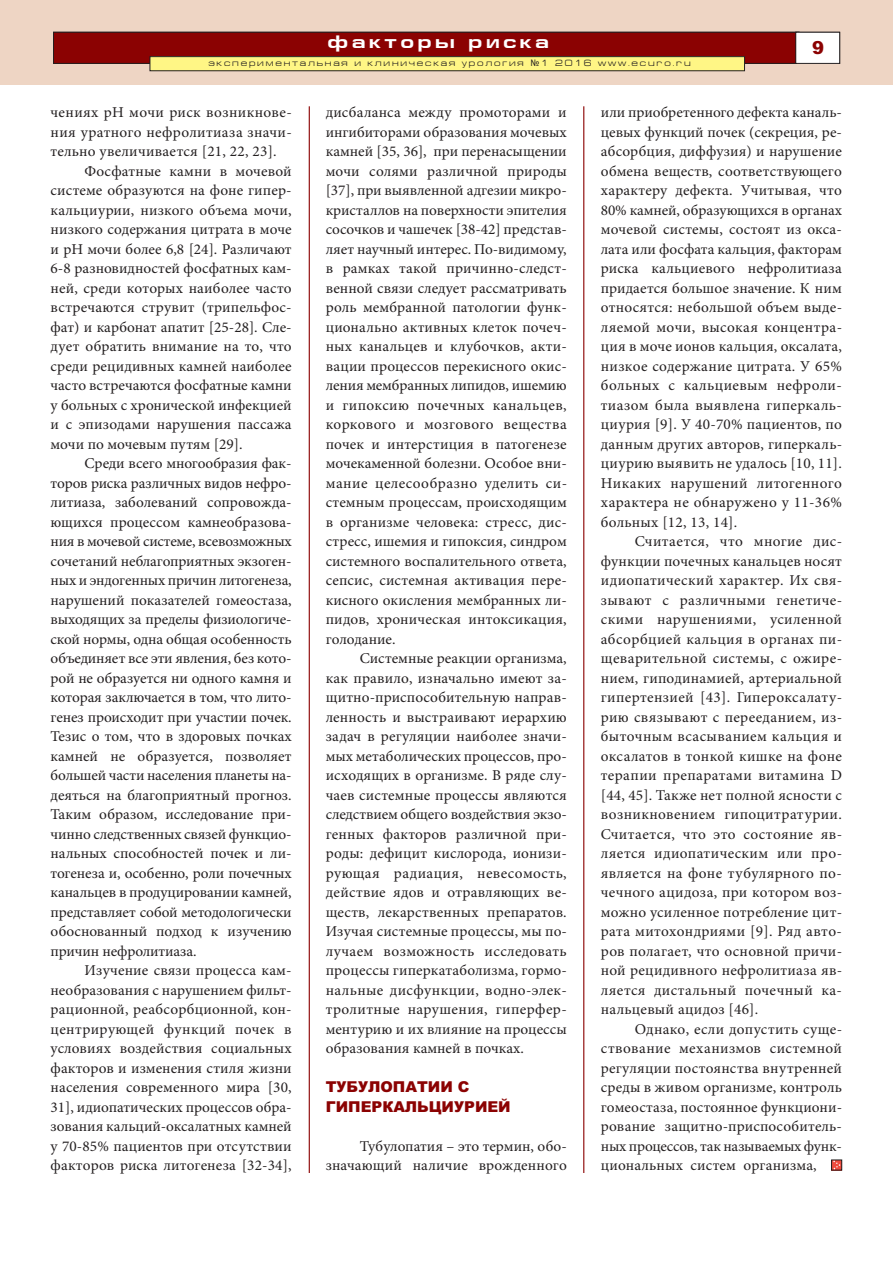
<style>
.page{position:relative;width:893px;height:1263px;background:#fff}
.page>*{position:absolute;margin:0;border:0;box-sizing:border-box;transform-origin:0 0}
.t1{font:700 18px "Europe Ext";letter-spacing:.2em;color:#fff}
.t2{font:900 18px "Arial";color:#8b0202}
.t3{font:15px/19.5px "Minion Pro";letter-spacing:.01em;color:#231f20;text-align:justify}
.t4{font:900 15px/19.5px "Arial";color:#8b0202}
.t5{font:9px "Europe Ext Normal";letter-spacing:.2em;color:#231f20}
.t6{font:9px "Europe Ext";letter-spacing:.2em;color:#231f20}
.s1{font-family:"Lucida Grande"}
</style>
<div class="page">
<div style="left:0;top:0;width:893px;height:85px;background:#eed5c4"></div>
<hr style="left:309px;top:106px;width:1px;height:1067px;background:#8b0202">
<hr style="left:583px;top:106px;width:1px;height:1067px;background:#8b0202">
<div style="left:831px;top:1160px;width:11px;height:10px;border:1px solid #231f20"></div>
<svg style="left:832px;top:1159px;width:10px;height:11px"></svg>
<div style="left:54px;top:32px;width:745px;height:31px;background:#8b0202"></div>
<div style="left:53px;top:32px;width:746px;height:32px;border:1px solid #231f20"></div>
<div style="left:796px;top:32px;width:44px;height:31px;background:#fff"></div>
<div style="left:795px;top:32px;width:45px;height:32px;border:1px solid #231f20"></div>
<div style="left:150px;top:57px;width:594px;height:14px;background:#fff685"></div>
<div style="left:150px;top:56px;width:595px;height:15px;border:1px solid #231f20"></div>
<p class="t1" style="left:327px;top:31px;width:223px">факторы риска</p>
<p class="t5" style="left:208px;top:58px;width:484px">экспериментальная и клиническая урология <span class="s1">№</span>1 2016 www.ecuro.ru</p>
<p class="t1" style="left:320px;top:31px;width:256px">недержание мочи</p>
<p class="t6" style="left:503px;top:59px;width:143px">1 2015 www.ecuro.r</p>
<p class="t2" style="left:812px;top:37px;width:14px">9</p>
<p class="t3" style="left:51px;top:104px;width:243px">чениях рН мочи риск возникнове&shy;ния уратного нефролитиаза значи&shy;тельно увеличивается [21, 22, 23].</p>
<p class="t3" style="left:51px;top:162px;width:243px;text-indent:34px">Фосфатные камни в мочевой системе образуются на фоне гипер&shy;кальциурии, низкого объема мочи, низкого содержания цитрата в моче и рН мочи более 6,8 [24]. Различают 6-8 разновидностей фосфатных кам&shy;ней, среди которых наиболее часто встречаются струвит (трипельфос&shy;фат) и карбонат апатит [25-28]. Сле&shy;дует обратить внимание на то, что среди рецидивных камней наиболее часто встречаются фосфатные камни у больных с хронической инфекцией и с эпизодами нарушения пассажа мочи по мочевым путям [29].</p>
<p class="t3" style="left:51px;top:455px;width:243px;text-indent:34px">Среди всего многообразия фак&shy;торов риска различных видов нефро&shy;литиаза, заболеваний сопровожда&shy;ющихся процессом камнеобразова&shy;ния в мочевой системе, всевозможных сочетаний неблагоприятных экзоген&shy;ных и эндогенных причин литогенеза, нарушений показателей гомеостаза, выходящих за пределы физиологиче&shy;ской нормы, одна общая особенность объединяет все эти явления, без кото&shy;рой не образуется ни одного камня и которая заключается в том, что лито&shy;генез происходит при участии почек.<br>Тезис о том, что в здоровых почках камней не образуется, позволяет большей части населения планеты на&shy;деяться на благоприятный прогноз.<br>Таким образом, исследование при&shy;чинно следственных связей функцио&shy;нальных способностей почек и ли&shy;тогенеза и, особенно, роли почечных канальцев в продуцировании камней, представляет собой методологически обоснованный подход к изучению причин нефролитиаза.</p>
<p class="t3" style="left:51px;top:962px;width:243px;text-indent:34px">Изучение связи процесса кам&shy;необразования с нарушением фильт&shy;рационной, реабсорбционной, кон&shy;центрирующей функций почек в условиях воздействия социальных факторов и изменения стиля жизни населения современного мира [30, 31], идиопатических процессов обра&shy;зования кальций-оксалатных камней у 70-85% пациентов при отсутствии факторов риска литогенеза [32-34],</p>
<p class="t3" style="left:326px;top:104px;width:243px">дисбаланса между промоторами и ингибиторами образования мочевых камней [35, 36], при перенасыщении мочи солями различной природы [37], при выявленной адгезии микро&shy;кристаллов на поверхности эпителия сосочков и чашечек [38-42] представ&shy;ляет научный интерес. По-видимому, в рамках такой причинно-следст&shy;венной связи следует рассматривать роль мембранной патологии функ&shy;ционально активных клеток почеч&shy;ных канальцев и клубочков, акти&shy;вации процессов перекисного окис&shy;ления мембранных липидов, ишемию и гипоксию почечных канальцев, коркового и мозгового вещества почек и интерстиция в патогенезе мочекаменной болезни. Особое вни&shy;мание целесообразно уделить си&shy;стемным процессам, происходящим в организме человека: стресс, дис&shy;стресс, ишемия и гипоксия, синдром системного воспалительного ответа, сепсис, системная активация пере&shy;кисного окисления мембранных ли&shy;пидов, хроническая интоксикация, голодание.</p>
<p class="t3" style="left:326px;top:650px;width:243px;text-indent:34px">Системные реакции организма, как правило, изначально имеют за&shy;щитно-приспособительную направ&shy;ленность и выстраивают иерархию задач в регуляции наиболее значи&shy;мых метаболических процессов, про&shy;исходящих в организме. В ряде слу&shy;чаев системные процессы являются следствием общего воздействия экзо&shy;генных факторов различной при&shy;роды: дефицит кислорода, ионизи&shy;рующая радиация, невесомость, действие ядов и отравляющих ве&shy;ществ, лекарственных препаратов.<br>Изучая системные процессы, мы по&shy;лучаем возможность исследовать процессы гиперкатаболизма, гормо&shy;нальные дисфункции, водно-элек&shy;тролитные нарушения, гиперфер&shy;ментурию и их влияние на процессы образования камней в почках.</p>
<p class="t4" style="left:326px;top:1077px;width:187px">ТУБУЛОПАТИИ С<br>ГИПЕРКАЛЬЦИУРИЕЙ</p>
<p class="t3" style="left:326px;top:1137px;width:243px;text-align:right">Тубулопатия – это термин, обо&shy;значающий наличие врожденного</p>
<p class="t3" style="left:601px;top:104px;width:243px">или приобретенного дефекта каналь&shy;цевых функций почек (секреция, ре&shy;абсорбция, диффузия) и нарушение обмена веществ, соответствующего характеру дефекта. Учитывая, что 80% камней, образующихся в органах мочевой системы, состоят из окса&shy;лата или фосфата кальция, факторам риска кальциевого нефролитиаза придается большое значение. К ним относятся: небольшой объем выде&shy;ляемой мочи, высокая концентра&shy;ция в моче ионов кальция, оксалата, низкое содержание цитрата. У 65% больных с кальциевым нефроли&shy;тиазом была выявлена гиперкаль&shy;циурия [9]. У 40-70% пациентов, по данным других авторов, гиперкаль&shy;циурию выявить не удалось [10, 11].<br>Никаких нарушений литогенного характера не обнаружено у 11-36% больных [12, 13, 14].</p>
<p class="t3" style="left:601px;top:533px;width:243px;text-indent:34px">Считается, что многие дис&shy;функции почечных канальцев носят идиопатический характер. Их свя&shy;зывают с различными генетиче&shy;скими нарушениями, усиленной абсорбцией кальция в органах пи&shy;щеварительной системы, с ожире&shy;нием, гиподинамией, артериальной гипертензией [43]. Гипероксалату&shy;рию связывают с перееданием, из&shy;быточным всасыванием кальция и оксалатов в тонкой кишке на фоне терапии препаратами витамина D [44, 45]. Также нет полной ясности с возникновением гипоцитратурии.<br>Считается, что это состояние яв&shy;ляется идиопатическим или про&shy;является на фоне тубулярного по&shy;чечного ацидоза, при котором воз&shy;можно усиленное потребление цит&shy;рата митохондриями [9]. Ряд авто&shy;ров полагает, что основной причи&shy;ной рецидивного нефролитиаза яв&shy;ляется дистальный почечный ка&shy;нальцевый ацидоз [46].</p>
<p class="t3" style="left:601px;top:1020px;width:243px;text-indent:34px">Однако, если допустить суще&shy;ствование механизмов системной регуляции постоянства внутренней среды в живом организме, контроль гомеостаза, постоянное функциони&shy;рование защитно-приспособитель&shy;ных процессов, так называемых функ&shy;циональных систем организма,</p>
</div>
